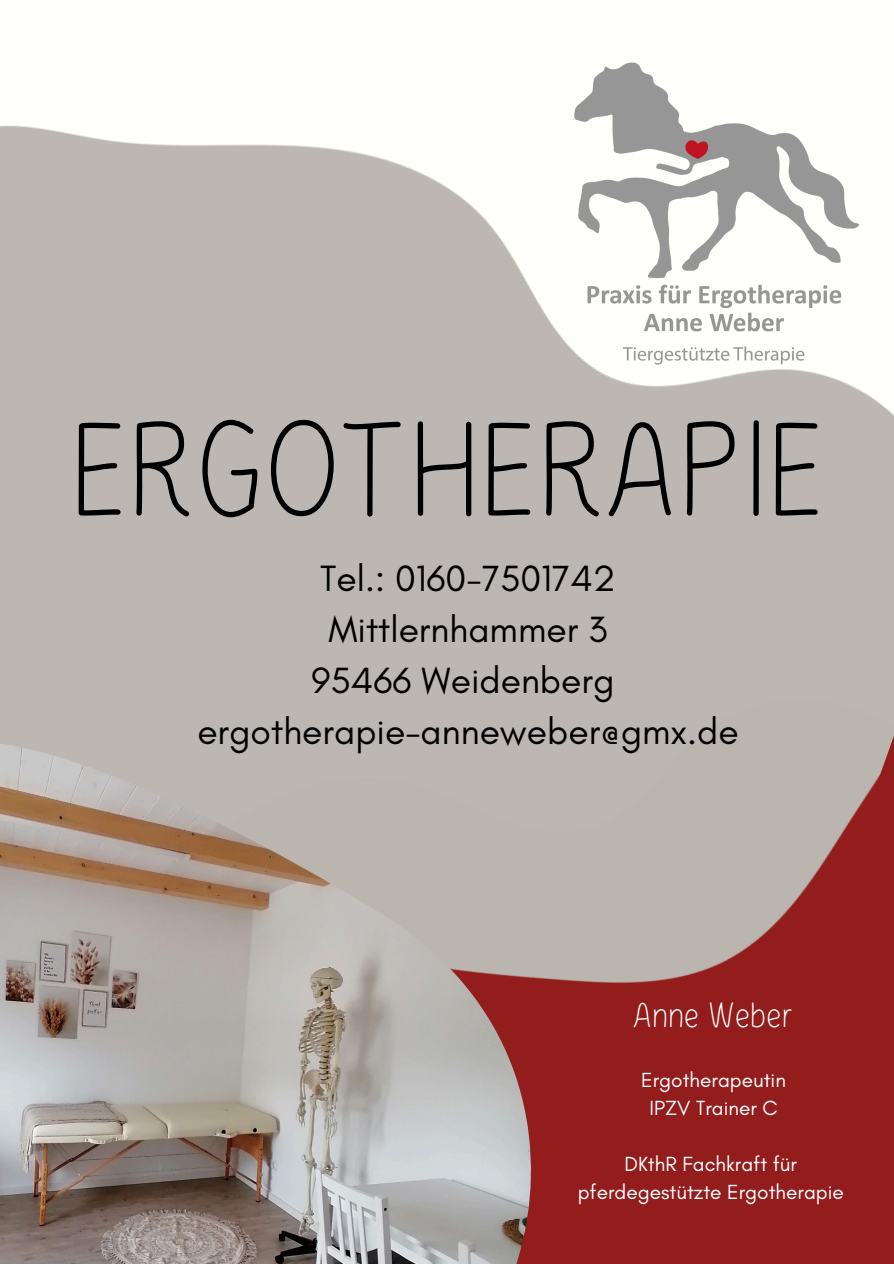
<style>
.page{position:relative;width:894px;height:1264px;background:#fff}
.page>*{position:absolute;margin:0;border:0;box-sizing:border-box;transform-origin:0 0}
.t1{font:132.15px "Xarrovv";color:#000}
.t2{font:37.2px/51.2px "Glacial Indifference";color:#000;text-align:center}
.t3{font:34.65px "Xarrovv";color:#fff}
.t4{font:20.85px "Glacial Indifference";color:#fff}
</style>
<div class="page">
<div style="left:531px;top:1097px;width:362px;height:166px;background:#931d1d"></div>
<img style="left:0;top:125px;width:893px;height:972px">
<img style="left:0;top:739px;width:531px;height:524px">
<img style="left:557px;top:62px;width:312px;height:311px">
<p class="t1" style="left:70px;top:371px;width:757px">ERGOTHERAPIE</p>
<h2 class="t2" style="left:197px;top:552px;width:542px">Tel.: 0160-7501742<br>Mittlernhammer 3<br>95466 Weidenberg ergotherapie-anneweber@gmx.de</h2>
<p class="t3" style="left:633px;top:989px;width:162px">Anne Weber</p>
<p class="t4" style="left:641px;top:1066px;width:146px">Ergotherapeutin</p>
<p class="t4" style="left:649px;top:1094px;width:130px">IPZV Trainer C</p>
<p class="t4" style="left:624px;top:1151px;width:174px">DKthR Fachkraft für</p>
<p class="t4" style="left:577px;top:1179px;width:267px">pferdegestützte Ergotherapie</p>
</div>
